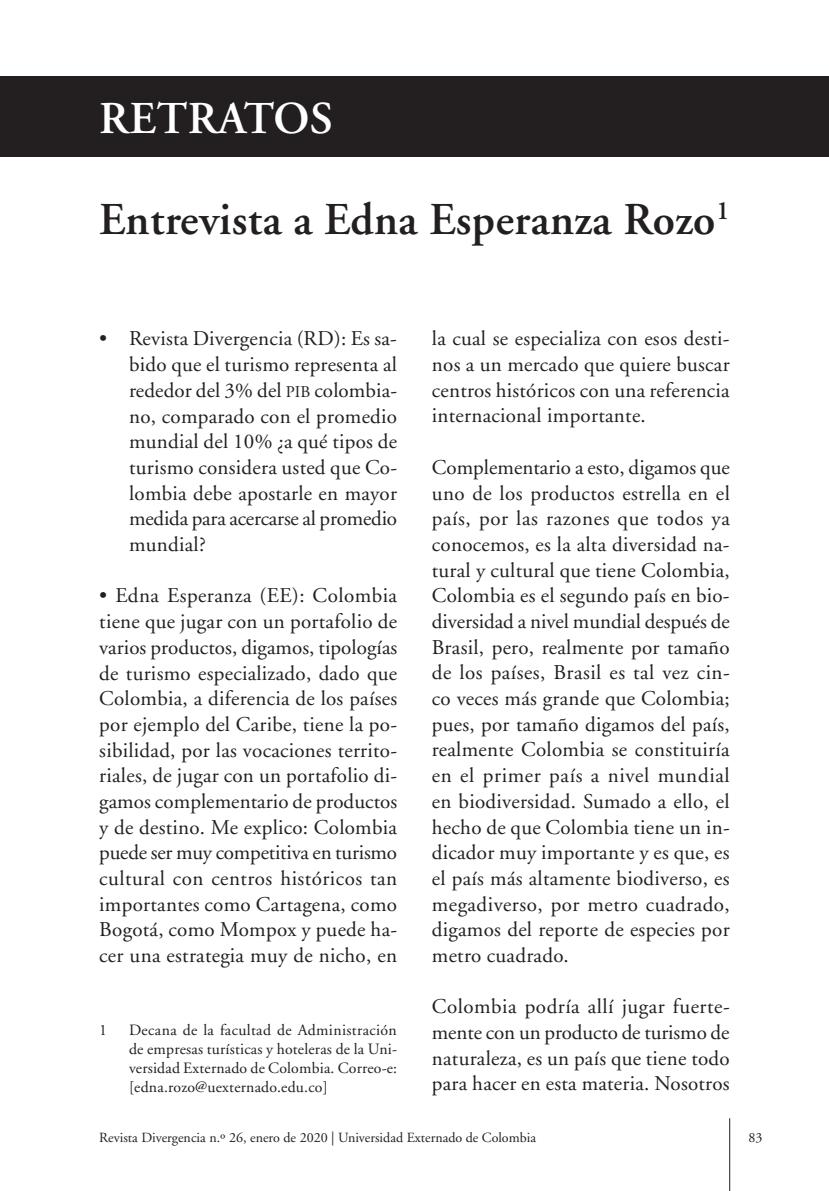
<style>
.page{position:relative;width:829px;height:1191px;background:#fff}
.page>*{position:absolute;margin:0;border:0;box-sizing:border-box;transform-origin:0 0}
.t1{font:600 45.5px "Adobe Garamond";letter-spacing:.01em;color:#231f20}
.t2{font:600 45.5px "Adobe Garamond";letter-spacing:.01em;color:#fff}
.t3{font:21px/25.7px "Adobe Garamond";letter-spacing:.015em;color:#231f20;text-align:justify}
.t4{font:15.75px/18.9px "Adobe Garamond";letter-spacing:.01em;color:#231f20;text-align:justify}
.t5{font:14px "Adobe Garamond";color:#231f20}
.s1{font-size:16.45px}
</style>
<div class="page">
<hr style="left:729px;top:1118px;width:1px;height:73px;background:#231f20">
<div style="left:0;top:76px;width:828px;height:81px;background:#231f20"></div>
<h1 class="t2" style="left:99px;top:93px;width:235px">RETRATOS</h1>
<h1 class="t1" style="left:99px;top:195px;width:631px">Entrevista a Edna Esperanza Rozo<sup>1</sup></h1>
<p class="t3" style="left:129px;top:326px;width:269px;text-indent:-30px">• Revista Divergencia (RD): Es sa&shy;bido que el turismo representa al rededor del 3% del <span class="s1">pib</span> colombia&shy;no, comparado con el promedio mundial del 10% ¿a qué tipos de turismo considera usted que Co&shy;lombia debe apostarle en mayor medida para acercarse al promedio mundial?</p>
<p class="t3" style="left:99px;top:583px;width:299px">• Edna Esperanza (EE): Colombia tiene que jugar con un portafolio de varios productos, digamos, tipologías de turismo especializado, dado que Colombia, a diferencia de los países por ejemplo del Caribe, tiene la po&shy;sibilidad, por las vocaciones territo&shy;riales, de jugar con un portafolio di&shy;gamos complementario de productos y de destino. Me explico: Colombia puede ser muy competitiva en turismo cultural con centros históricos tan importantes como Cartagena, como Bogotá, como Mompox y puede ha&shy;cer una estrategia muy de nicho, en</p>
<p class="t4" style="left:99px;top:1021px;width:9px">1</p>
<p class="t4" style="left:129px;top:1021px;width:269px">Decana de la facultad de Administración de empresas turísticas y hoteleras de la Uni&shy;versidad Externado de Colombia. Correo-e: [edna.rozo@uexternado.edu.co]</p>
<p class="t3" style="left:432px;top:326px;width:299px">la cual se especializa con esos desti&shy;nos a un mercado que quiere buscar centros históricos con una referencia internacional importante.</p>
<p class="t3" style="left:432px;top:455px;width:299px">Complementario a esto, digamos que uno de los productos estrella en el país, por las razones que todos ya conocemos, es la alta diversidad na&shy;tural y cultural que tiene Colombia, Colombia es el segundo país en bio&shy;diversidad a nivel mundial después de Brasil, pero, realmente por tamaño de los países, Brasil es tal vez cin&shy;co veces más grande que Colombia; pues, por tamaño digamos del país, realmente Colombia se constituiría en el primer país a nivel mundial en biodiversidad. Sumado a ello, el hecho de que Colombia tiene un in&shy;dicador muy importante y es que, es el país más altamente biodiverso, es megadiverso, por metro cuadrado, digamos del reporte de especies por metro cuadrado.</p>
<p class="t3" style="left:432px;top:994px;width:299px">Colombia podría allí jugar fuerte&shy;mente con un producto de turismo de naturaleza, es un país que tiene todo para hacer en esta materia. Nosotros</p>
<p class="t5" style="left:99px;top:1130px;width:438px">Revista Divergencia n.º 26, enero de 2020 | Universidad Externado de Colombia</p>
<p class="t5" style="left:748px;top:1130px;width:15px">83</p>
</div>
